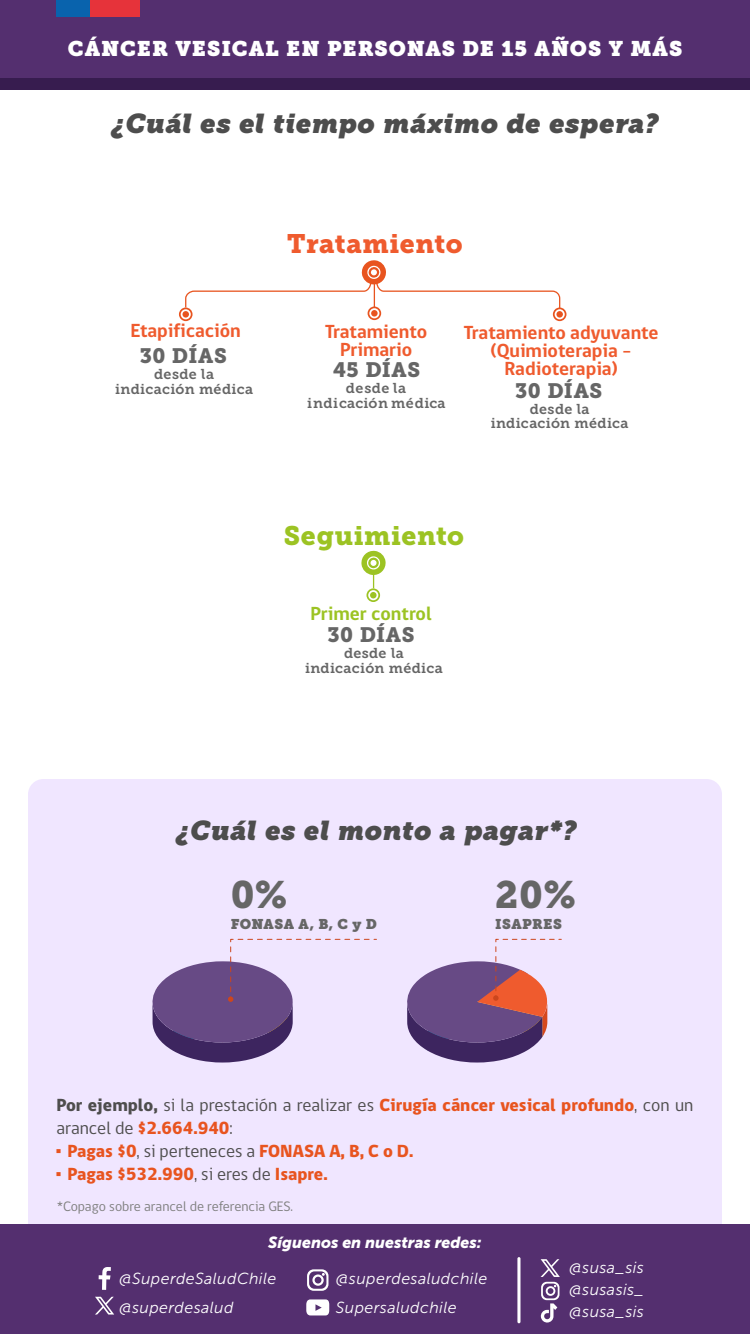
<style>
.page{position:relative;width:750px;height:1334px;background:#fff}
.page>*{position:absolute;margin:0;border:0;box-sizing:border-box;transform-origin:0 0}
.t1{font:38px "Museo Slab 900";color:#666}
.t2{font:italic 27px "Museo Slab 1000";letter-spacing:.02em;color:#4d4d4d}
.t3{font:26.6px "Museo Slab 900";letter-spacing:.02em;color:#ef5b2e}
.t4{font:26.6px "Museo Slab 900";letter-spacing:.02em;color:#9cc323}
.t5{font:21px "Museo Slab";letter-spacing:.045em;color:#fff}
.t6{font:20.7px "Museo Slab 900";letter-spacing:.025em;color:#666}
.t7{font:700 19.4px/18px "gob CL";color:#ef5b2e;text-align:center}
.t8{font:700 19.4px "gob CL";color:#9cc323}
.t9{font:18px/23px "gob CL";color:#4e4d4d}
.t10{font:800 18px "gob CL";color:#e8541f}
.t11{font:italic 16px/22.1px "Museo Sans 300";letter-spacing:.025em;color:#fff}
.t12{font:italic 16px "Museo Sans 900";color:#fff}
.t13{font:14.3px/14.3px "Museo Slab 700";letter-spacing:.025em;color:#666;text-align:center}
.t14{font:14px "gob CL";color:#808080}
.t15{font:14px "Museo Slab";letter-spacing:.03em;color:#666}
.s1{font-weight:800}
.s2{font-weight:800;color:#e8541f}
.s3{font-family:"Times New Roman";font-weight:400}
.s4{font-weight:400;color:#4e4d4d}
</style>
<div class="page">
<div style="left:28px;top:779px;width:694px;height:541px;background:#f0e6ff;border-radius:15px"></div>
<div style="left:0;top:0;width:750px;height:84px;background:#542f6f"></div>
<div style="left:0;top:79px;width:750px;height:11px;background:#371c4f"></div>
<div style="left:90px;top:0;width:49px;height:17px;background:#e6333a"></div>
<div style="left:56px;top:0;width:34px;height:17px;background:#0963ad"></div>
<div style="left:0;top:1224px;width:750px;height:110px;background:#542f6f"></div>
<svg style="left:517px;top:1257px;width:4px;height:66px"></svg>
<svg style="left:99px;top:1267px;width:12px;height:23px"></svg>
<svg style="left:307px;top:1269px;width:22px;height:22px"></svg>
<svg style="left:306px;top:1299px;width:23px;height:16px"></svg>
<svg style="left:95px;top:1297px;width:19px;height:18px"></svg>
<svg style="left:541px;top:1259px;width:19px;height:64px"></svg>
<svg style="left:152px;top:938px;width:225px;height:125px"></svg>
<svg style="left:407px;top:938px;width:154px;height:125px"></svg>
<svg style="left:361px;top:550px;width:25px;height:52px"></svg>
<svg style="left:179px;top:260px;width:387px;height:61px"></svg>
<h3 class="t5" style="left:68px;top:36px;width:616px">CÁNCER VESICAL EN PERSONAS DE 15 AÑOS Y MÁS</h3>
<h2 class="t2" style="left:110px;top:108px;width:549px">¿Cuál es el tiempo máximo de espera?</h2>
<h3 class="t7" style="left:131px;top:322px;width:112px">Etapificación</h3>
<h3 class="t6" style="left:140px;top:344px;width:89px">30 DÍAS</h3>
<p class="t13" style="left:115px;top:367px;width:139px">desde la indicación médica</p>
<h3 class="t3" style="left:287px;top:229px;width:177px">Tratamiento</h3>
<h3 class="t7" style="left:325px;top:323px;width:104px">Tratamiento<br>Primario</h3>
<h3 class="t7" style="left:464px;top:324px;width:196px">Tratamiento adyuvante (Quimioterapia -<br>Radioterapia)</h3>
<h3 class="t6" style="left:333px;top:358px;width:89px">45 DÍAS</h3>
<p class="t13" style="left:307px;top:381px;width:140px">desde la indicación médica</p>
<h3 class="t6" style="left:515px;top:379px;width:89px">30 DÍAS</h3>
<p class="t13" style="left:491px;top:402px;width:139px">desde la indicación médica</p>
<h3 class="t4" style="left:284px;top:520px;width:182px">Seguimiento</h3>
<h3 class="t8" style="left:310px;top:601px;width:123px">Primer control</h3>
<h3 class="t6" style="left:327px;top:623px;width:89px">30 DÍAS</h3>
<p class="t13" style="left:305px;top:646px;width:139px">desde la indicación médica</p>
<h2 class="t2" style="left:175px;top:815px;width:402px">¿Cuál es el monto a pagar*?</h2>
<h1 class="t1" style="left:495px;top:873px;width:82px">20%</h1>
<h1 class="t1" style="left:231px;top:873px;width:58px">0%</h1>
<p class="t15" style="left:231px;top:916px;width:148px">FONASA A, B, C y D</p>
<p class="t15" style="left:495px;top:916px;width:68px">ISAPRES</p>
<p class="t9" style="left:56px;top:1094px;width:638px"><span class="s1">Por ejemplo,</span> si la prestación a realizar es <span class="s2">Cirugía cáncer vesical profundo</span>, con un arancel de <span class="s2">$2.664.940</span>:</p>
<p class="t10" style="left:55px;top:1138px;width:360px"><span class="s3">▪</span> Pagas $0<span class="s4">, si perteneces a</span> FONASA A, B, C o D.</p>
<p class="t10" style="left:55px;top:1161px;width:274px"><span class="s3">▪</span> Pagas $532.990<span class="s4">, si eres de</span> Isapre.</p>
<p class="t14" style="left:57px;top:1197px;width:238px">*Copago sobre arancel de referencia GES.</p>
<p class="t12" style="left:268px;top:1234px;width:215px">Síguenos en nuestras redes:</p>
<p class="t11" style="left:119px;top:1265px;width:159px;line-height:28.5px">@SuperdeSaludChile @superdesalud</p>
<p class="t11" style="left:336px;top:1265px;width:153px;line-height:28.5px">@superdesaludchile<br>Supersaludchile</p>
<p class="t11" style="left:569px;top:1257px;width:76px;text-align:justify">@susa_sis @susasis_ @susa_sis</p>
</div>
